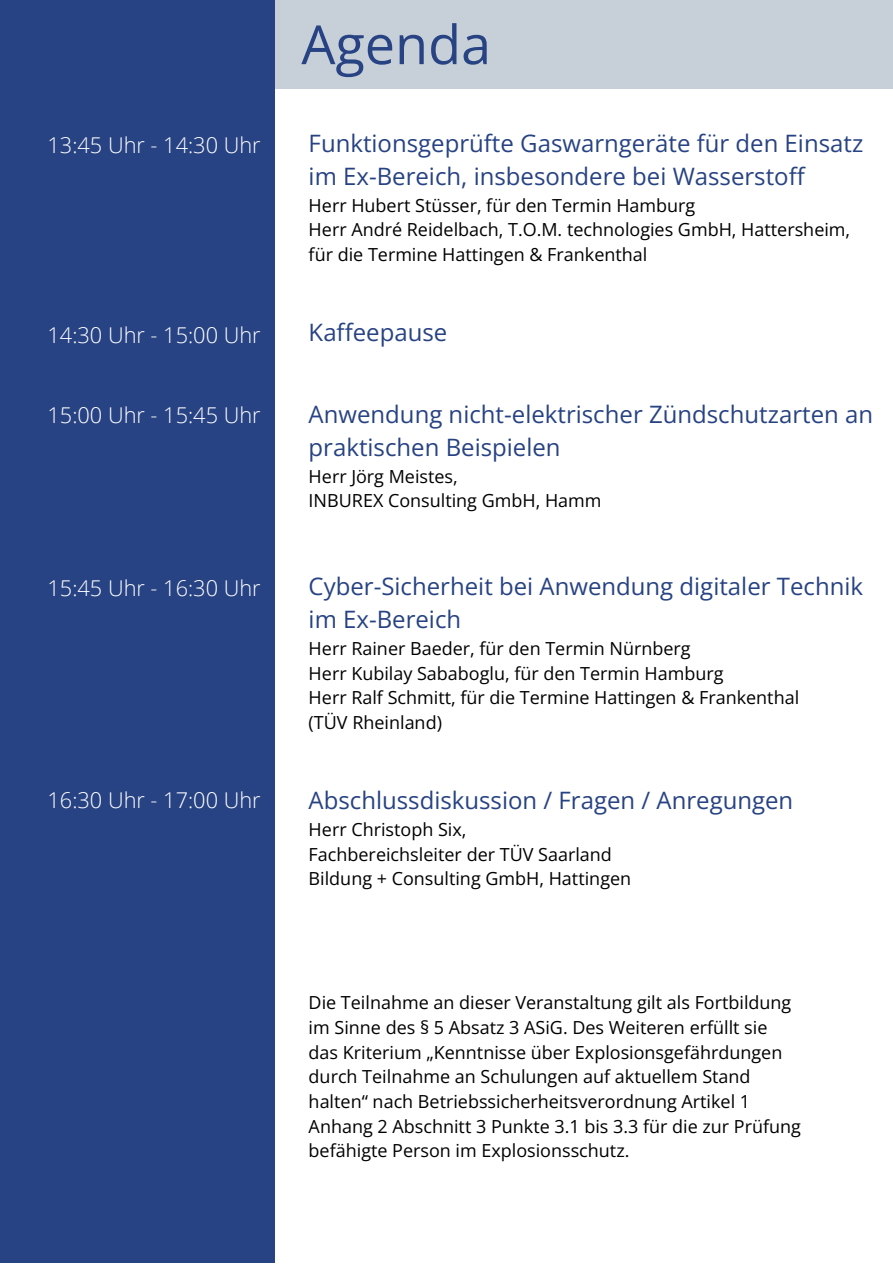
<style>
.page{position:relative;width:893px;height:1264px;background:#fff}
.page>*{position:absolute;margin:0;border:0;box-sizing:border-box;transform-origin:0 0}
.t1{font:54px "Open Sans";color:#284383}
.t2{font:24px/32.5px "Open Sans";color:#284383}
.t3{font:300 21.75px "Open Sans";color:#fff}
.t4{font:18px "Open Sans";color:#000}
</style>
<div class="page">
<div style="left:275px;top:0;width:617px;height:89px;background:#c7d0d8"></div>
<div style="left:0;top:0;width:275px;height:1262px;background:#284383"></div>
<p class="t1" style="left:301px;top:6px;width:191px">Agenda</p>
<p class="t3" style="left:47px;top:129px;width:215px">13:45 Uhr - 14:30 Uhr</p>
<p class="t2" style="left:308px;top:126px;width:556px">Funktionsgeprüfte Gaswarngeräte für den Einsatz im Ex-Bereich, insbesondere bei Wasserstoff</p>
<p class="t4" style="left:308px;top:192px;width:388px">Herr Hubert Stüsser, für den Termin Hamburg</p>
<p class="t4" style="left:308px;top:217px;width:543px">Herr André Reidelbach, T.O.M. technologies GmbH, Hattersheim,</p>
<p class="t4" style="left:308px;top:242px;width:340px">für die Termine Hattingen &amp; Frankenthal</p>
<p class="t3" style="left:47px;top:319px;width:215px">14:30 Uhr - 15:00 Uhr</p>
<p class="t2" style="left:308px;top:315px;width:140px">Kaffeepause</p>
<p class="t3" style="left:47px;top:400px;width:215px">15:00 Uhr - 15:45 Uhr</p>
<p class="t2" style="left:308px;top:397px;width:566px">Anwendung nicht-elektrischer Zündschutzarten an praktischen Beispielen</p>
<p class="t4" style="left:308px;top:463px;width:151px">Herr Jörg Meistes,</p>
<p class="t4" style="left:308px;top:488px;width:294px">INBUREX Consulting GmbH, Hamm</p>
<p class="t3" style="left:47px;top:573px;width:215px">15:45 Uhr - 16:30 Uhr</p>
<p class="t2" style="left:308px;top:569px;width:556px">Cyber-Sicherheit bei Anwendung digitaler Technik im Ex-Bereich</p>
<p class="t4" style="left:308px;top:635px;width:383px">Herr Rainer Baeder, für den Termin Nürnberg</p>
<p class="t4" style="left:308px;top:660px;width:416px">Herr Kubilay Sababoglu, für den Termin Hamburg</p>
<p class="t4" style="left:308px;top:685px;width:492px">Herr Ralf Schmitt, für die Termine Hattingen &amp; Frankenthal</p>
<p class="t4" style="left:308px;top:709px;width:135px">(TÜV Rheinland)</p>
<p class="t3" style="left:47px;top:785px;width:215px">16:30 Uhr - 17:00 Uhr</p>
<p class="t2" style="left:308px;top:783px;width:486px">Abschlussdiskussion / Fragen / Anregungen</p>
<p class="t4" style="left:308px;top:816px;width:159px">Herr Christoph Six,</p>
<p class="t4" style="left:308px;top:841px;width:305px">Fachbereichsleiter der TÜV Saarland</p>
<p class="t4" style="left:308px;top:866px;width:324px">Bildung + Consulting GmbH, Hattingen</p>
<p class="t4" style="left:308px;top:989px;width:484px">Die Teilnahme an dieser Veranstaltung gilt als Fortbildung</p>
<p class="t4" style="left:308px;top:1014px;width:460px">im Sinne des § 5 Absatz 3 ASiG. Des Weiteren erfüllt sie</p>
<p class="t4" style="left:308px;top:1039px;width:475px">das Kriterium „Kenntnisse über Explosionsgefährdungen</p>
<p class="t4" style="left:308px;top:1063px;width:443px">durch Teilnahme an Schulungen auf aktuellem Stand</p>
<p class="t4" style="left:308px;top:1088px;width:443px">halten“ nach Betriebssicherheitsverordnung Artikel 1</p>
<p class="t4" style="left:308px;top:1113px;width:494px">Anhang 2 Abschnitt 3 Punkte 3.1 bis 3.3 für die zur Prüfung</p>
<p class="t4" style="left:308px;top:1138px;width:322px">befähigte Person im Explosionsschutz.</p>
</div>
